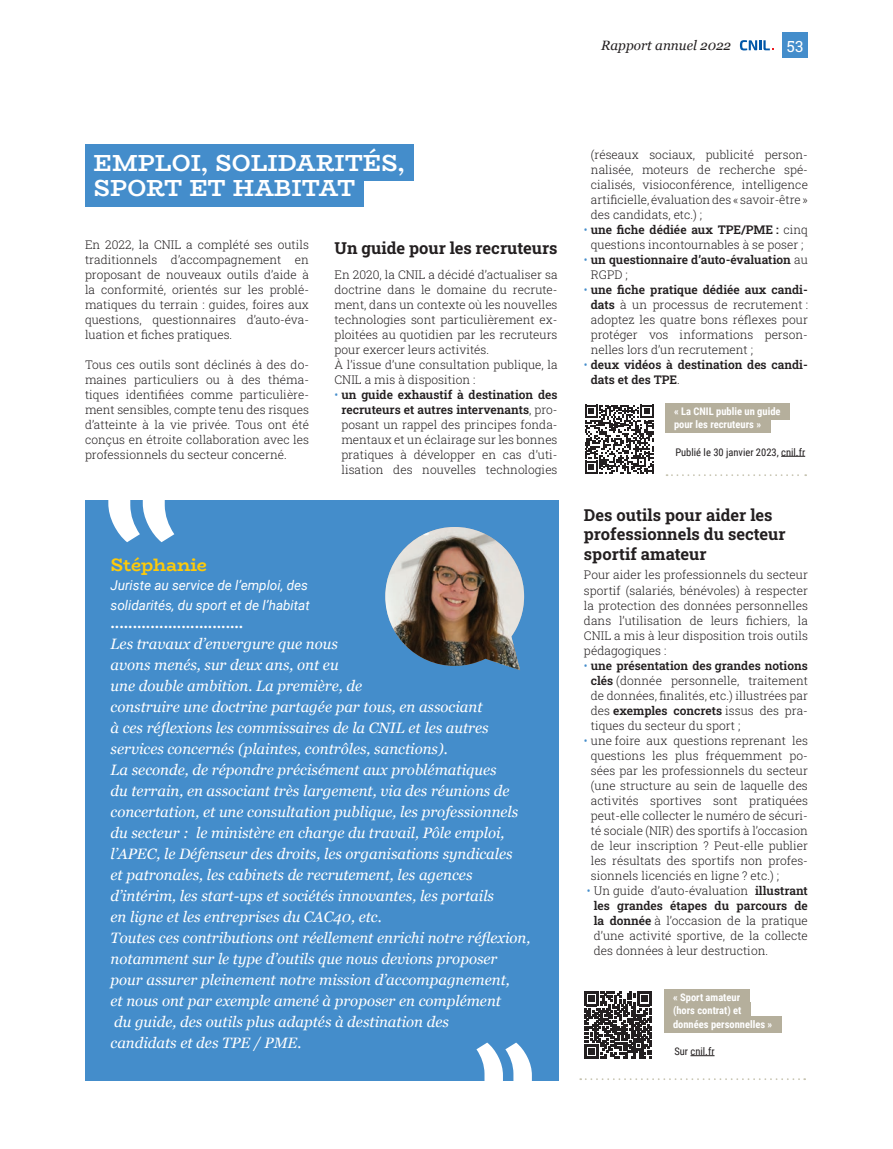
<style>
.page{position:relative;width:893px;height:1149px;background:#fff}
.page>*{position:absolute;margin:0;border:0;box-sizing:border-box;transform-origin:0 0}
.t1{font:700 23.25px/25.5px "Bio Rhyme";color:#fff}
.t2{font:700 18px "Bio Rhyme";letter-spacing:-.005em;color:#feca0a}
.t3{font:700 16.5px/19.5px "Roboto Slab";color:#231f20}
.t4{font:15.45px "Roboto Slab";color:#fff}
.t5{font:italic 15px/21px "Georgia";color:#fff}
.t6{font:italic 13.5px/19.5px "Roboto";color:#fff}
.t7{font:700 13.5px "Georgia";color:#fff}
.t8{font:italic 13.5px "Georgia";color:#231f20}
.t9{font:300 12px/15px "Roboto Slab";color:#231f20;text-align:justify}
.t10{font:600 12px/15px "Roboto Slab";color:#231f20}
.t11{font:700 10.5px/13.5px "Roboto Condensed";color:#fff}
.t12{font:10.5px "Roboto Condensed";color:#231f20}
.s1{color:#448dcb}
.s2{font-weight:600}
.s3{font-weight:300;color:#448dcb}
.s4{font-weight:300}
</style>
<div class="page">
<div style="left:782px;top:33px;width:26px;height:25px;background:#448dcb"></div>
<svg style="left:740px;top:40px;width:34px;height:10px"></svg>
<div style="left:85px;top:145px;width:328px;height:36px;background:#448dcb"></div>
<div style="left:85px;top:170px;width:279px;height:36px;background:#448dcb"></div>
<div style="left:85px;top:500px;width:473px;height:580px;background:#448dcb"></div>
<svg style="left:108px;top:500px;width:66px;height:42px"></svg>
<svg style="left:476px;top:1042px;width:56px;height:39px"></svg>
<img style="left:385px;top:527px;width:139px;height:143px">
<div style="left:665px;top:402px;width:125px;height:17px;background:#b5af9c"></div>
<div style="left:665px;top:416px;width:106px;height:17px;background:#b5af9c"></div>
<svg style="left:781px;top:456px;width:24px;height:1px"></svg>
<svg style="left:585px;top:405px;width:69px;height:69px"></svg>
<svg style="left:666px;top:474px;width:140px;height:2px"></svg>
<div style="left:664px;top:988px;width:86px;height:17px;background:#b5af9c"></div>
<div style="left:664px;top:1001px;width:87px;height:17px;background:#b5af9c"></div>
<div style="left:664px;top:1015px;width:118px;height:17px;background:#b5af9c"></div>
<svg style="left:690px;top:1055px;width:24px;height:1px"></svg>
<svg style="left:584px;top:991px;width:68px;height:67px"></svg>
<svg style="left:580px;top:1078px;width:225px;height:1px"></svg>
<p class="t8" style="left:601px;top:38px;width:132px">Rapport annuel 2022</p>
<p class="t4" style="left:787px;top:36px;width:18px">53</p>
<h1 class="t1" style="left:94px;top:149px;width:313px">EMPLOI, SOLIDARITÉS,<br>SPORT ET HABITAT</h1>
<p class="t9" style="left:85px;top:237px;width:225px">En 2022, la CNIL a complété ses outils traditionnels d’accompagnement en proposant de nouveaux outils d’aide à la conformité, orientés sur les problé&shy;matiques du terrain : guides, foires aux questions, questionnaires d’auto-éva&shy;luation et fiches pratiques.</p>
<p class="t9" style="left:85px;top:357px;width:225px">Tous ces outils sont déclinés à des do&shy;maines particuliers ou à des théma&shy;tiques identifiées comme particulière&shy;ment sensibles, compte tenu des risques d’atteinte à la vie privée. Tous ont été conçus en étroite collaboration avec les professionnels du secteur concerné.</p>
<h3 class="t3" style="left:334px;top:237px;width:225px">Un guide pour les recruteurs</h3>
<p class="t9" style="left:334px;top:267px;width:225px;text-align:left">En 2020, la CNIL a décidé d’actualiser sa doctrine dans le domaine du recrute&shy;ment, dans un contexte où les nouvelles technologies sont particulièrement ex&shy;ploitées au quotidien par les recruteurs pour exercer leurs activités.<br>À l’issue d’une consultation publique, la CNIL a mis à disposition :</p>
<p class="t9" style="left:334px;top:387px;width:225px;text-align:center"><span class="s1">•</span> <span class="s2">un guide exhaustif à destination des recruteurs et autres intervenants</span>, pro&shy;posant un rappel des principes fonda&shy;mentaux et un éclairage sur les bonnes pratiques à développer en cas d’uti&shy;lisation des nouvelles technologies</p>
<h2 class="t2" style="left:111px;top:550px;width:98px">Stéphanie</h2>
<p class="t6" style="left:111px;top:575px;width:201px">Juriste au service de l’emploi, des solidarités, du sport et de l’habitat</p>
<p class="t7" style="left:111px;top:613px;width:134px">..............................</p>
<p class="t5" style="left:111px;top:633px;width:421px">Les travaux d’envergure que nous<br>avons menés, sur deux ans, ont eu<br>une double ambition. La première, de<br>construire une doctrine partagée par tous, en associant<br>à ces réflexions les commissaires de la CNIL et les autres services concernés (plaintes, contrôles, sanctions).<br>La seconde, de répondre précisément aux problématiques<br>du terrain, en associant très largement, via des réunions de concertation, et une consultation publique, les professionnels du secteur : le ministère en charge du travail, Pôle emploi, l’APEC, le Défenseur des droits, les organisations syndicales<br>et patronales, les cabinets de recrutement, les agences d’intérim, les start-ups et sociétés innovantes, les portails<br>en ligne et les entreprises du CAC40, etc.<br>Toutes ces contributions ont réellement enrichi notre réflexion, notamment sur le type d’outils que nous devions proposer pour assurer pleinement notre mission d’accompagnement,<br>et nous ont par exemple amené à proposer en complément<br>du guide, des outils plus adaptés à destination des<br>candidats et des TPE / PME.</p>
<p class="t9" style="left:591px;top:147px;width:219px">(réseaux sociaux, publicité person&shy;nalisée, moteurs de recherche spé&shy;cialisés, visioconférence, intelligence artificielle, évaluation des « savoir-être » des candidats, etc.) ;</p>
<p class="t9" style="left:584px;top:222px;width:225px;text-align:center"><span class="s1">•</span> <span class="s2">une fiche dédiée aux TPE/PME :</span> cinq questions incontournables à se poser ;</p>
<p class="t10" style="left:591px;top:252px;width:219px;text-indent:-7px"><span class="s3">•</span> un questionnaire d’auto-évaluation <span class="s4">au<br>RGPD ;</span></p>
<p class="t9" style="left:591px;top:282px;width:219px;text-indent:-7px"><span class="s1">•</span> <span class="s2">une fiche pratique dédiée aux candi&shy;dats</span> à un processus de recrutement : adoptez les quatre bons réflexes pour protéger vos informations person&shy;nelles lors d’un recrutement ;</p>
<p class="t10" style="left:591px;top:357px;width:219px;text-indent:-7px"><span class="s3">•</span> deux vidéos à destination des candi&shy;dats et des TPE<span class="s4">.</span></p>
<p class="t11" style="left:674px;top:404px;width:108px">« La CNIL publie un guide pour les recruteurs »</p>
<p class="t12" style="left:675px;top:444px;width:131px">Publié le 30 janvier 2023, cnil.fr</p>
<h3 class="t3" style="left:584px;top:504px;width:203px">Des outils pour aider les professionnels du secteur sportif amateur</h3>
<p class="t9" style="left:584px;top:567px;width:225px">Pour aider les professionnels du secteur sportif (salariés, bénévoles) à respecter la protection des données personnelles dans l’utilisation de leurs fichiers, la CNIL a mis à leur disposition trois outils pédagogiques :</p>
<p class="t9" style="left:591px;top:657px;width:219px;text-indent:-7px"><span class="s1">•</span> <span class="s2">une présentation des grandes notions clés</span> (donnée personnelle, traitement de données, finalités, etc.) illustrées par des <span class="s2">exemples concrets</span> issus des pra&shy;tiques du secteur du sport ;</p>
<p class="t9" style="left:591px;top:732px;width:219px;text-indent:-7px"><span class="s1">•</span> une foire aux questions reprenant les questions les plus fréquemment po&shy;sées par les professionnels du secteur (une structure au sein de laquelle des activités sportives sont pratiquées peut-elle collecter le numéro de sécuri&shy;té sociale (NIR) des sportifs à l’occasion de leur inscription ? Peut-elle publier les résultats des sportifs non profes&shy;sionnels licenciés en ligne ? etc.) ;</p>
<p class="t9" style="left:594px;top:882px;width:216px;text-indent:-7px"><span class="s1">•</span> Un guide d’auto-évaluation <span class="s2">illustrant les grandes étapes du parcours de la donnée</span> à l’occasion de la pratique d’une activité sportive, de la collecte des données à leur destruction.</p>
<p class="t11" style="left:673px;top:989px;width:101px">« Sport amateur<br>(hors contrat) et données personnelles »</p>
<p class="t12" style="left:674px;top:1043px;width:42px">Sur cnil.fr</p>
</div>
